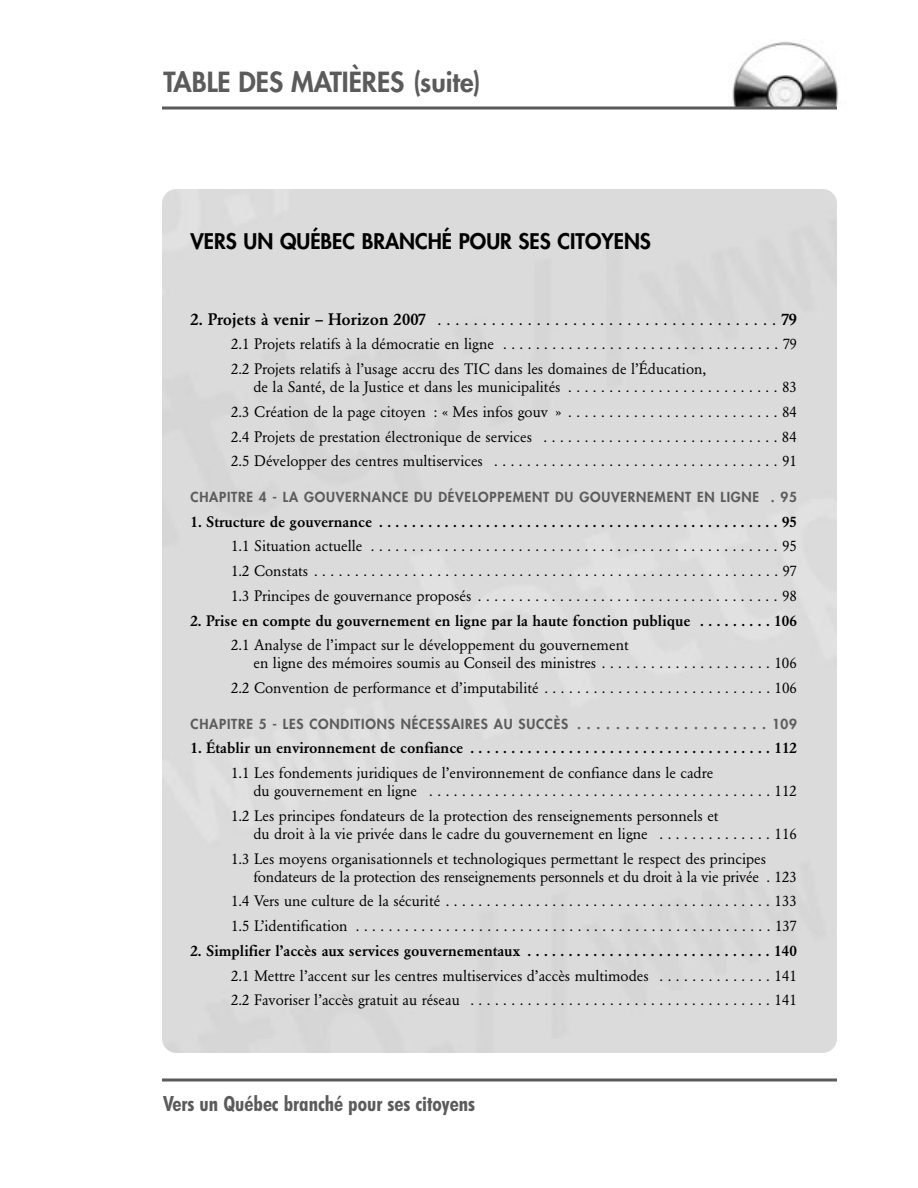
<style>
.page{position:relative;width:918px;height:1188px;background:#fff}
.page>*{position:absolute;margin:0;border:0;box-sizing:border-box;transform-origin:0 0}
.t1{font:800 27px "Futura";color:#5b5b5b}
.t2{font:700 condensed 21px "Futura BT";color:#5b5b5b}
.t3{font:800 21px "Futura";color:#000}
.t4{font:16.5px "Garamond BE";color:#000}
.t5{font:15px/24.8px "Garamond BE";color:#000}
.t6{font:500 15px "Garamond BE";color:#000}
.t7{font:800 13.5px "Futura";letter-spacing:.06em;color:#5b5b5b}
.s1{font-weight:500}
</style>
<div class="page">
<img style="left:732px;top:41px;width:107px;height:65px">
<svg style="left:162px;top:106px;width:675px;height:4px;background:#818181"></svg>
<svg style="left:162px;top:1078px;width:675px;height:4px;background:#838383"></svg>
<h1 class="t1" style="left:164px;top:70px;width:319px">TABLE DES MATIÈRES (suite)</h1>
<h2 class="t3" style="left:190px;top:231px;width:462px">VERS UN QUÉBEC BRANCHÉ POUR SES CITOYENS</h2>
<p class="t4" style="left:190px;top:312px;width:608px"><span class="s1">2. Projets à venir – Horizon 2007</span> . . . . . . . . . . . . . . . . . . . . . . . . . . . . . . . . . . . . . . <span class="s1">79</span></p>
<p class="t5" style="left:231px;top:333px;width:568px">2.1 Projets relatifs à la démocratie en ligne . . . . . . . . . . . . . . . . . . . . . . . . . . . . . . . . . . 79<br>2.2 Projets relatifs à l’usage accru des TIC dans les domaines de l’Éducation,</p>
<p class="t5" style="left:231px;top:376px;width:568px;text-align:justify;text-indent:22px">de la Santé, de la Justice et dans les municipalités . . . . . . . . . . . . . . . . . . . . . . . . . . 83<br>2.3 Création de la page citoyen : « Mes infos gouv » . . . . . . . . . . . . . . . . . . . . . . . . . . 84<br>2.4 Projets de prestation électronique de services . . . . . . . . . . . . . . . . . . . . . . . . . . . . . 84<br>2.5 Développer des centres multiservices . . . . . . . . . . . . . . . . . . . . . . . . . . . . . . . . . . . 91</p>
<p class="t7" style="left:190px;top:490px;width:608px">CHAPITRE 4 - LA GOUVERNANCE DU DÉVELOPPEMENT DU GOUVERNEMENT EN LIGNE . 95</p>
<p class="t6" style="left:190px;top:515px;width:608px">1. Structure de gouvernance . . . . . . . . . . . . . . . . . . . . . . . . . . . . . . . . . . . . . . . . . . . . . . . . . 95</p>
<p class="t5" style="left:231px;top:535px;width:568px;text-align:justify">1.1 Situation actuelle . . . . . . . . . . . . . . . . . . . . . . . . . . . . . . . . . . . . . . . . . . . . . . . . . . 95<br>1.2 Constats . . . . . . . . . . . . . . . . . . . . . . . . . . . . . . . . . . . . . . . . . . . . . . . . . . . . . . . . . 97<br>1.3 Principes de gouvernance proposés . . . . . . . . . . . . . . . . . . . . . . . . . . . . . . . . . . . . . 98</p>
<p class="t6" style="left:191px;top:614px;width:608px">2. Prise en compte du gouvernement en ligne par la haute fonction publique . . . . . . . . . 106</p>
<p class="t5" style="left:253px;top:637px;width:545px;line-height:18px;text-indent:-22px">2.1 Analyse de l’impact sur le développement du gouvernement<br>en ligne des mémoires soumis au Conseil des ministres . . . . . . . . . . . . . . . . . . . . . 106</p>
<p class="t5" style="left:231px;top:677px;width:568px">2.2 Convention de performance et d’imputabilité . . . . . . . . . . . . . . . . . . . . . . . . . . . . 106</p>
<p class="t7" style="left:190px;top:717px;width:608px">CHAPITRE 5 - LES CONDITIONS NÉCESSAIRES AU SUCCÈS . . . . . . . . . . . . . . . . . . . . 109</p>
<p class="t6" style="left:190px;top:742px;width:608px">1. Établir un environnement de confiance . . . . . . . . . . . . . . . . . . . . . . . . . . . . . . . . . . . . . 112</p>
<p class="t5" style="left:253px;top:765px;width:545px;line-height:18px;text-indent:-22px">1.1 Les fondements juridiques de l’environnement de confiance dans le cadre<br>du gouvernement en ligne . . . . . . . . . . . . . . . . . . . . . . . . . . . . . . . . . . . . . . . . . . 112</p>
<p class="t5" style="left:253px;top:808px;width:545px;line-height:18px;text-indent:-22px">1.2 Les principes fondateurs de la protection des renseignements personnels et<br>du droit à la vie privée dans le cadre du gouvernement en ligne . . . . . . . . . . . . . . 116</p>
<p class="t5" style="left:253px;top:851px;width:545px;line-height:18px;text-indent:-22px">1.3 Les moyens organisationnels et technologiques permettant le respect des principes fondateurs de la protection des renseignements personnels et du droit à la vie privée . 123</p>
<p class="t5" style="left:231px;top:890px;width:568px">1.4 Vers une culture de la sécurité . . . . . . . . . . . . . . . . . . . . . . . . . . . . . . . . . . . . . . . . 133<br>1.5 L’identification . . . . . . . . . . . . . . . . . . . . . . . . . . . . . . . . . . . . . . . . . . . . . . . . . . . 137</p>
<p class="t6" style="left:190px;top:944px;width:608px">2. Simplifier l’accès aux services gouvernementaux . . . . . . . . . . . . . . . . . . . . . . . . . . . . . . 140</p>
<p class="t5" style="left:231px;top:964px;width:568px">2.1 Mettre l’accent sur les centres multiservices d’accès multimodes . . . . . . . . . . . . . . 141<br>2.2 Favoriser l’accès gratuit au réseau . . . . . . . . . . . . . . . . . . . . . . . . . . . . . . . . . . . . . 141</p>
<h2 class="t2" style="left:164px;top:1095px;width:313px">Vers un Québec branché pour ses citoyens</h2>
</div>
